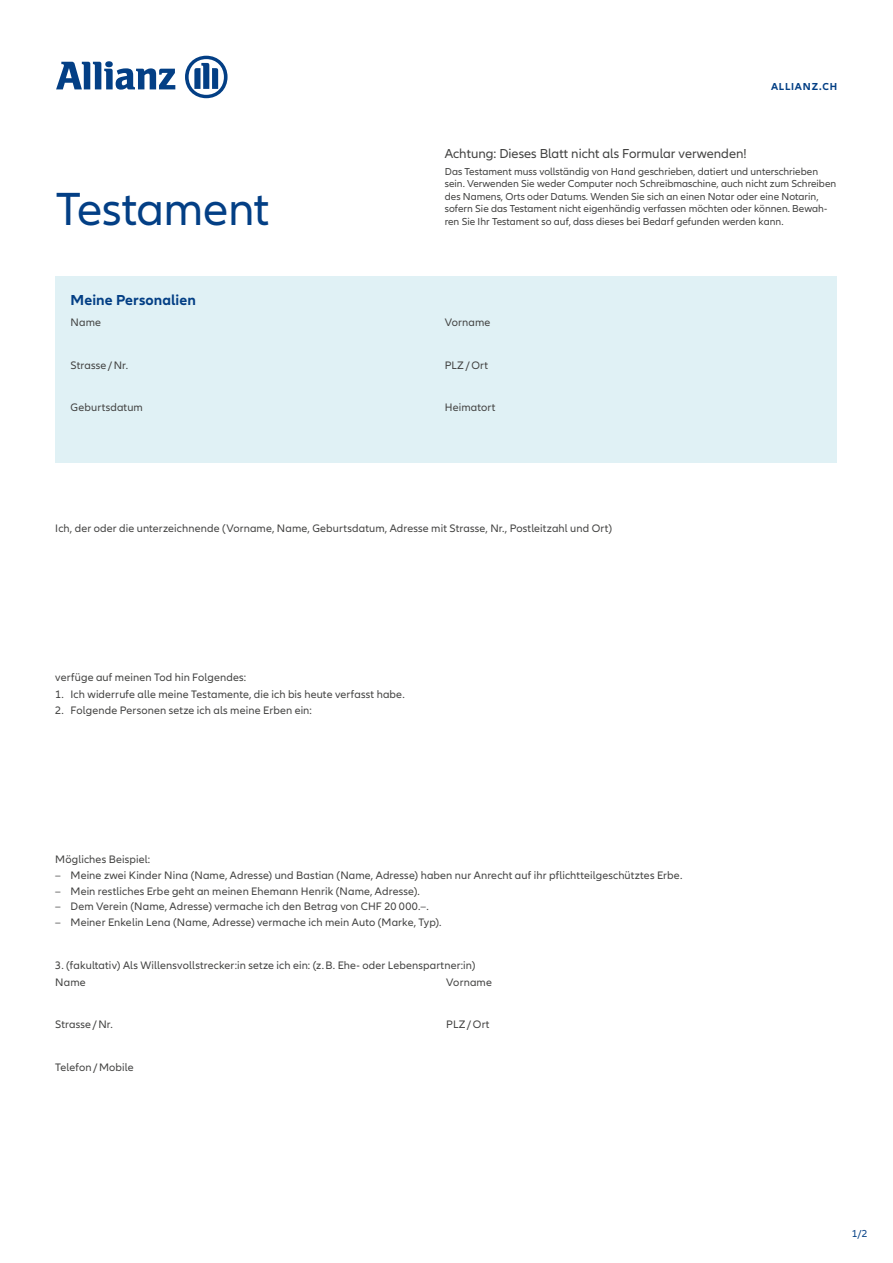
<style>
.page{position:relative;width:893px;height:1263px;background:#fff}
.page>*{position:absolute;margin:0;border:0;box-sizing:border-box;transform-origin:0 0}
.t1{font:48.15px "Allianz Neo";letter-spacing:-.01em;color:#033f85}
.t2{font:700 15px "Allianz Neo";letter-spacing:.005em;color:#033f85}
.t3{font:13.5px "Allianz Neo";color:#424241}
.t4{font:11.25px/17.1px "Allianz Neo";letter-spacing:.01em;color:#424241}
.t5{font:10.5px/12.6px "Allianz Neo";color:#424241}
.t6{font:700 10.5px "Allianz Neo";letter-spacing:.08em;color:#033f85}
.t7{font:10.5px "Allianz Neo";color:#033f85}
</style>
<div class="page">
<svg style="left:56px;top:61px;width:119px;height:29px"></svg>
<svg style="left:185px;top:56px;width:43px;height:42px"></svg>
<div style="left:56px;top:276px;width:781px;height:187px;background:#e0f1f5"></div>
<h1 class="t1" style="left:56px;top:182px;width:215px">Testament</h1>
<p class="t6" style="left:771px;top:80px;width:68px">ALLIANZ.CH</p>
<p class="t3" style="left:445px;top:146px;width:303px">Achtung: Dieses Blatt nicht als Formular verwenden!</p>
<p class="t5" style="left:445px;top:165px;width:393px">Das Testament muss vollständig von Hand geschrieben, datiert und unterschrieben sein. Verwenden Sie weder Computer noch Schreibmaschine, auch nicht zum Schreiben des Namens, Orts oder Datums. Wenden Sie sich an einen Notar oder eine Notarin, sofern Sie das Testament nicht eigenhändig verfassen möchten oder können. Bewah&shy;ren Sie Ihr Testament so auf, dass dieses bei Bedarf gefunden werden kann.</p>
<h2 class="t2" style="left:71px;top:291px;width:127px">Meine Personalien</h2>
<p class="t4" style="left:71px;top:314px;width:32px">Name</p>
<p class="t4" style="left:445px;top:314px;width:47px">Vorname</p>
<p class="t4" style="left:71px;top:357px;width:59px">Strasse/Nr.</p>
<p class="t4" style="left:445px;top:357px;width:45px">PLZ/Ort</p>
<p class="t4" style="left:71px;top:399px;width:74px">Geburtsdatum</p>
<p class="t4" style="left:445px;top:399px;width:52px">Heimatort</p>
<p class="t4" style="left:55px;top:520px;width:558px">Ich, der oder die unterzeichnende (Vorname, Name, Geburtsdatum, Adresse mit Strasse, Nr., Postleitzahl und Ort)</p>
<p class="t4" style="left:55px;top:668px;width:193px">verfüge auf meinen Tod hin Folgendes:</p>
<p class="t4" style="left:55px;top:686px;width:351px">1. Ich widerrufe alle meine Testamente, die ich bis heute verfasst habe.</p>
<p class="t4" style="left:55px;top:702px;width:258px">2. Folgende Personen setze ich als meine Erben ein:</p>
<p class="t4" style="left:55px;top:851px;width:96px">Mögliches Beispiel:</p>
<p class="t4" style="left:55px;top:867px;width:629px">– Meine zwei Kinder Nina (Name, Adresse) und Bastian (Name, Adresse) haben nur Anrecht auf ihr pflichtteilgeschütztes Erbe.</p>
<p class="t4" style="left:55px;top:883px;width:366px">– Mein restliches Erbe geht an meinen Ehemann Henrik (Name, Adresse).</p>
<p class="t4" style="left:55px;top:898px;width:375px">– Dem Verein (Name, Adresse) vermache ich den Betrag von CHF 20 000.–.</p>
<p class="t4" style="left:55px;top:914px;width:388px">– Meiner Enkelin Lena (Name, Adresse) vermache ich mein Auto (Marke, Typ).</p>
<p class="t4" style="left:55px;top:957px;width:422px">3. (fakultativ) Als Willensvollstrecker:in setze ich ein: (z.B. Ehe- oder Lebenspartner:in)<br>Name</p>
<p class="t4" style="left:446px;top:974px;width:47px">Vorname</p>
<p class="t4" style="left:55px;top:1016px;width:59px">Strasse/Nr.</p>
<p class="t4" style="left:446px;top:1016px;width:45px">PLZ/Ort</p>
<p class="t4" style="left:55px;top:1059px;width:80px">Telefon/Mobile</p>
<p class="t7" style="left:852px;top:1228px;width:17px">1/2</p>
</div>
